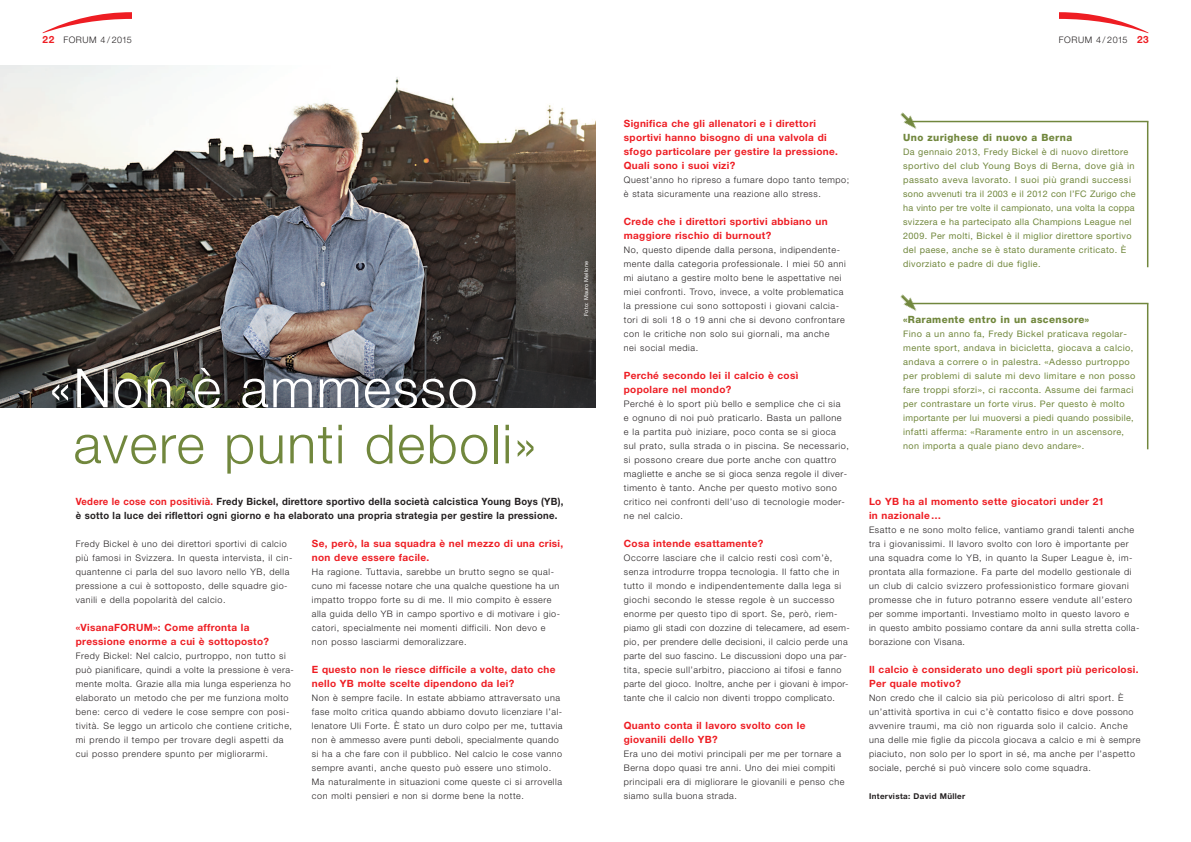
<style>
.page{position:relative;width:1191px;height:842px;background:#fff}
.page>*{position:absolute;margin:0;border:0;box-sizing:border-box;transform-origin:0 0}
.t1{font:300 54px/56px "Helvetica Neue";letter-spacing:.03em;color:#71873d}
.t2{font:700 10px/14px "Helvetica Neue";letter-spacing:.035em;color:#ee1d23}
.t3{font:700 10px/14px "Helvetica Neue";letter-spacing:.03em;color:#231f20;scale:.95 1}
.t4{font:800 10px "Helvetica Neue";letter-spacing:.04em;color:#71873d}
.t5{font:300 9px/14px "Helvetica Neue";letter-spacing:.06em;color:#231f20}
.t6{font:9px/14px "Helvetica Neue";letter-spacing:.045em;color:#71873d}
.t7{font:700 8px "Helvetica Neue";letter-spacing:.045em;color:#231f20}
.t8{font:5.5px "Helvetica Neue";letter-spacing:.04em;color:#fff}
.s1{font-weight:700;font-size:10px;color:#ee1d23}
.s2{color:#fff}
.s3{color:#ee1d23}
</style>
<div class="page">
<img style="left:0;top:65px;width:595px;height:342px">
<hr style="left:908px;top:121px;width:240px;height:1px;background:#71873d">
<hr style="left:1147px;top:122px;width:1px;height:145px;background:#71873d">
<img style="left:900px;top:112px;width:16px;height:17px">
<svg style="left:1059px;top:12px;width:89px;height:21px"></svg>
<svg style="left:43px;top:12px;width:89px;height:21px"></svg>
<hr style="left:908px;top:303px;width:240px;height:1px;background:#71873d">
<hr style="left:1147px;top:304px;width:1px;height:145px;background:#71873d">
<img style="left:900px;top:294px;width:16px;height:17px">
<p class="t5" style="left:43px;top:33px;width:91px"><span class="s1">22</span> FORUM 4 / 2015</p>
<p class="t5" style="left:1058px;top:33px;width:91px">FORUM 4 / 2015 <span class="s1">23</span></p>
<h1 class="t1" style="left:49px;top:365px;width:489px"><span class="s2">«Non è ammesso «</span>avere punti deboli»</h1>
<p class="t3" style="left:76px;top:496px;width:515px"><span class="s3">Vedere le cose con positivià.</span> Fredy Bickel, direttore sportivo della società calcistica Young Boys (YB), è sotto la luce dei riflettori ogni giorno e ha elaborato una propria strategia per gestire la pressione.</p>
<p class="t5" style="left:76px;top:538px;width:218px">Fredy Bickel è uno dei direttori sportivi di calcio più famosi in Svizzera. In questa intervista, il cin&shy;quantenne ci parla del suo lavoro nello YB, della pressione a cui è sottoposto, delle squadre gio&shy;vanili e della popolarità del calcio.</p>
<p class="t2" style="left:76px;top:622px;width:195px">«VisanaFORUM»: Come affronta la pressione enorme a cui è sottoposto?</p>
<p class="t5" style="left:76px;top:650px;width:219px">Fredy Bickel: Nel calcio, purtroppo, non tutto si può pianificare, quindi a volte la pressione è vera&shy;mente molta. Grazie alla mia lunga esperienza ho elaborato un metodo che per me funziona molto bene: cerco di vedere le cose sempre con posi&shy;tività. Se leggo un articolo che contiene critiche, mi prendo il tempo per trovare degli aspetti da cui posso prendere spunto per migliorarmi.</p>
<p class="t2" style="left:312px;top:538px;width:253px">Se, però, la sua squadra è nel mezzo di una crisi, non deve essere facile.</p>
<p class="t5" style="left:312px;top:566px;width:250px">Ha ragione. Tuttavia, sarebbe un brutto segno se qual&shy;cuno mi facesse notare che una qualche questione ha un impatto troppo forte su di me. Il mio compito è essere alla guida dello YB in campo sportivo e di motivare i gio&shy;catori, specialmente nei momenti difficili. Non devo e non posso lasciarmi demoralizzare.</p>
<p class="t2" style="left:312px;top:664px;width:245px">E questo non le riesce difficile a volte, dato che nello YB molte scelte dipendono da lei?</p>
<p class="t5" style="left:312px;top:692px;width:252px">Non è sempre facile. In estate abbiamo attraversato una fase molto critica quando abbiamo dovuto licenziare l’al&shy;lenatore Uli Forte. È stato un duro colpo per me, tuttavia non è ammesso avere punti deboli, specialmente quando si ha a che fare con il pubblico. Nel calcio le cose vanno sempre avanti, anche questo può essere uno stimolo.<br>Ma naturalmente in situazioni come queste ci si arrovella con molti pensieri e non si dorme bene la notte.</p>
<p class="t8" style="left:584px;top:316px;width:56px;rotate:-90deg">Foto: Mauro Mellone</p>
<p class="t2" style="left:624px;top:118px;width:216px">Significa che gli allenatori e i direttori sportivi hanno bisogno di una valvola di sfogo particolare per gestire la pressione.<br>Quali sono i suoi vizi?</p>
<p class="t5" style="left:624px;top:174px;width:227px">Quest’anno ho ripreso a fumare dopo tanto tempo; è stata sicuramente una reazione allo stress.</p>
<p class="t2" style="left:624px;top:216px;width:205px">Crede che i direttori sportivi abbiano un maggiore rischio di burnout?</p>
<p class="t5" style="left:624px;top:244px;width:223px">No, questo dipende dalla persona, indipendente&shy;mente dalla categoria professionale. I miei 50 anni mi aiutano a gestire molto bene le aspettative nei miei confronti. Trovo, invece, a volte problematica la pressione cui sono sottoposti i giovani calcia&shy;tori di soli 18 o 19 anni che si devono confrontare con le critiche non solo sui giornali, ma anche<br>nei social media.</p>
<p class="t2" style="left:624px;top:370px;width:176px">Perché secondo lei il calcio è così popolare nel mondo?</p>
<p class="t5" style="left:624px;top:398px;width:227px">Perché è lo sport più bello e semplice che ci sia<br>e ognuno di noi può praticarlo. Basta un pallone<br>e la partita può iniziare, poco conta se si gioca sul prato, sulla strada o in piscina. Se necessario, si possono creare due porte anche con quattro magliette e anche se si gioca senza regole il diver&shy;timento è tanto. Anche per questo motivo sono critico nei confronti dell’uso di tecnologie moder&shy;ne nel calcio.</p>
<p class="t2" style="left:624px;top:538px;width:141px">Cosa intende esattamente?</p>
<p class="t5" style="left:624px;top:552px;width:227px">Occorre lasciare che il calcio resti così com’è, senza introdurre troppa tecnologia. Il fatto che in tutto il mondo e indipendentemente dalla lega si giochi secondo le stesse regole è un successo enorme per questo tipo di sport. Se, però, riem&shy;piamo gli stadi con dozzine di telecamere, ad esem&shy;pio, per prendere delle decisioni, il calcio perde una parte del suo fascino. Le discussioni dopo una par&shy;tita, specie sull’arbitro, piacciono ai tifosi e fanno parte del gioco. Inoltre, anche per i giovani è impor&shy;tante che il calcio non diventi troppo complicato.</p>
<p class="t2" style="left:624px;top:720px;width:183px">Quanto conta il lavoro svolto con le giovanili dello YB?</p>
<p class="t5" style="left:624px;top:748px;width:222px">Era uno dei motivi principali per me per tornare a Berna dopo quasi tre anni. Uno dei miei compiti principali era di migliorare le giovanili e penso che siamo sulla buona strada.</p>
<p class="t4" style="left:903px;top:134px;width:170px">Uno zurighese di nuovo a Berna</p>
<p class="t6" style="left:903px;top:146px;width:234px">Da gennaio 2013, Fredy Bickel è di nuovo direttore sportivo del club Young Boys di Berna, dove già in passato aveva lavorato. I suoi più grandi successi sono avvenuti tra il 2003 e il 2012 con l’FC Zurigo che ha vinto per tre volte il campionato, una volta la coppa svizzera e ha partecipato alla Champions League nel 2009. Per molti, Bickel è il miglior direttore sportivo del paese, anche se è stato duramente criticato. È divorziato e padre di due figlie.</p>
<p class="t4" style="left:903px;top:316px;width:188px">«Raramente entro in un ascensore»</p>
<p class="t6" style="left:903px;top:328px;width:234px">Fino a un anno fa, Fredy Bickel praticava regolar&shy;mente sport, andava in bicicletta, giocava a calcio, andava a correre o in palestra. «Adesso purtroppo per problemi di salute mi devo limitare e non posso fare troppi sforzi», ci racconta. Assume dei farmaci per contrastare un forte virus. Per questo è molto importante per lui muoversi a piedi quando possibile, infatti afferma: «Raramente entro in un ascensore, non importa a quale piano devo andare».</p>
<p class="t2" style="left:869px;top:496px;width:237px">Lo YB ha al momento sette giocatori under 21 in nazionale…</p>
<p class="t5" style="left:869px;top:524px;width:272px">Esatto e ne sono molto felice, vantiamo grandi talenti anche tra i giovanissimi. Il lavoro svolto con loro è importante per una squadra come lo YB, in quanto la Super League è, im&shy;prontata alla formazione. Fa parte del modello gestionale di un club di calcio svizzero professionistico formare giovani promesse che in futuro potranno essere vendute all’estero per somme importanti. Investiamo molto in questo lavoro e<br>in questo ambito possiamo contare da anni sulla stretta colla&shy;borazione con Visana.</p>
<p class="t2" style="left:869px;top:664px;width:271px">Il calcio è considerato uno degli sport più pericolosi.<br>Per quale motivo?</p>
<p class="t5" style="left:869px;top:692px;width:273px">Non credo che il calcio sia più pericoloso di altri sport. È un’attività sportiva in cui c’è contatto fisico e dove possono avvenire traumi, ma ciò non riguarda solo il calcio. Anche una delle mie figlie da piccola giocava a calcio e mi è sempre piaciuto, non solo per lo sport in sé, ma anche per l’aspetto sociale, perché si può vincere solo come squadra.</p>
<p class="t7" style="left:869px;top:794px;width:98px">Intervista: David Müller</p>
</div>
